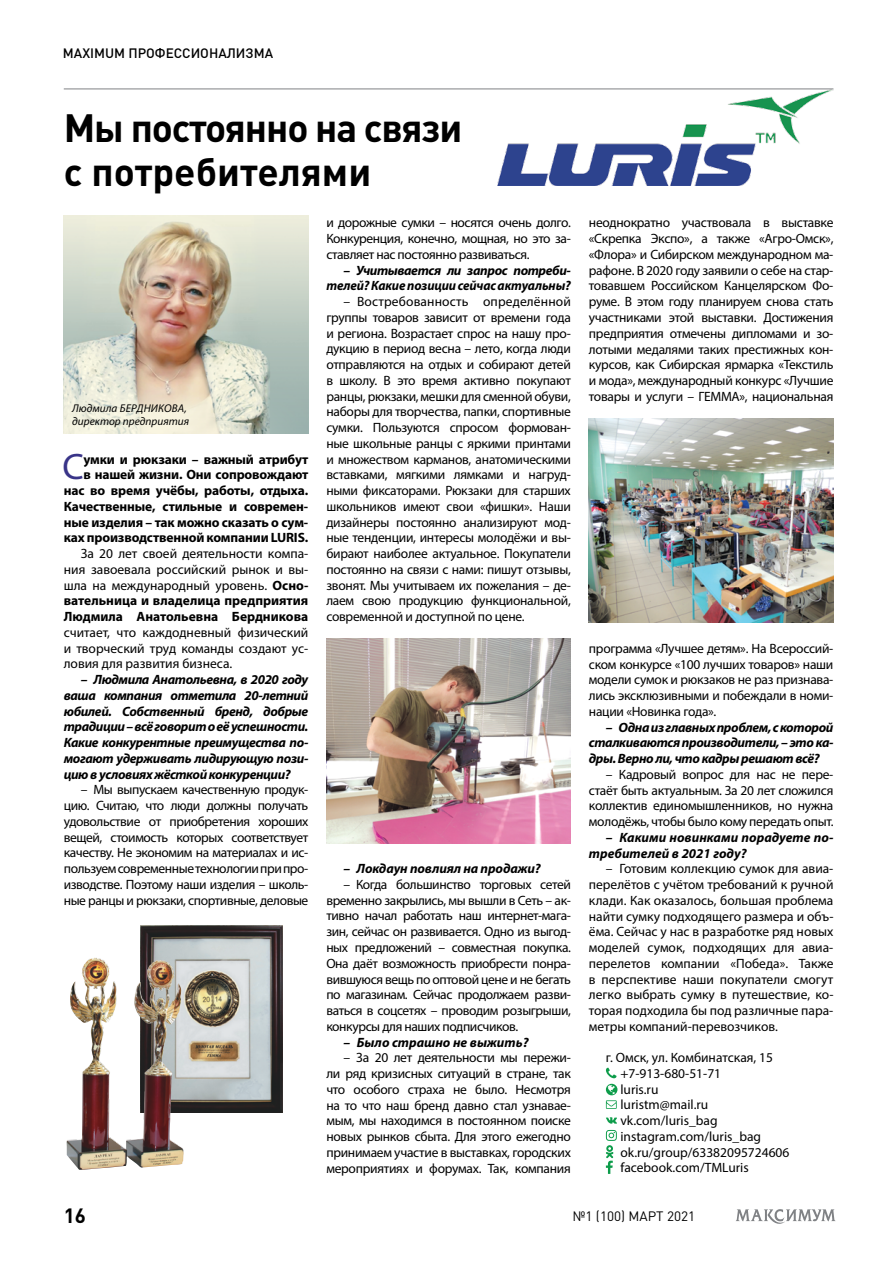
<style>
.page{position:relative;width:893px;height:1263px;background:#fff}
.page>*{position:absolute;margin:0;border:0;box-sizing:border-box;transform-origin:0 0}
.t1{font:700 39px/43.5px "DIN Cyr";letter-spacing:-.03em;color:#000}
.t2{font:36.9px "Myriad Pro";color:#393488}
.t3{font:700 20.4px "DIN Cyr";color:#000}
.t4{font:13.5px/15.8px "Myriad Pro";letter-spacing:-.02em;color:#000;text-align:justify}
.t5{font:italic 700 13.5px/15.8px "Myriad Pro";letter-spacing:-.025em;color:#000;text-align:justify}
.t6{font:700 13.5px/15.8px "Myriad Pro";letter-spacing:-.01em;color:#000;text-align:right}
.t7{font:13.5px/15.8px "Myriad Pro";color:#000}
.t8{font:italic 700 13.5px/15.8px "Myriad Pro";color:#000}
.t9{font:500 13.5px "DIN Cyr";color:#000}
.t10{font:13.5px "DIN Cyr";color:#000}
.t11{font:italic 11.25px/13.5px "Myriad Pro";color:#000;text-align:right}
.s1{font-weight:700}
</style>
<div class="page">
<svg style="left:736px;top:1209px;width:100px;height:15px"></svg>
<hr style="left:64px;top:89px;width:769px;height:1px;background:#808285">
<img style="left:497px;top:89px;width:336px;height:97px">
<svg style="left:606px;top:1068px;width:10px;height:10px"></svg>
<svg style="left:606px;top:1084px;width:11px;height:25px"></svg>
<svg style="left:606px;top:1117px;width:11px;height:7px"></svg>
<svg style="left:606px;top:1130px;width:11px;height:44px"></svg>
<img style="left:141px;top:926px;width:141px;height:186px">
<img style="left:66px;top:957px;width:118px;height:213px">
<img style="left:64px;top:216px;width:244px;height:218px">
<img style="left:326px;top:639px;width:245px;height:204px">
<img style="left:589px;top:418px;width:244px;height:205px">
<p class="t9" style="left:63px;top:44px;width:212px">MAXIM UM ПРОФЕССИОНАЛИЗМА</p>
<h1 class="t1" style="left:64px;top:105px;width:400px">Мы постоянно на связи с потребителями</h1>
<p class="t11" style="left:72px;top:401px;width:61px">Людмила Бердникова</p>
<p class="t11" style="left:72px;top:401px;width:118px">,<br>директор предприятия</p>
<p class="t6" style="left:64px;top:451px;width:246px">умки и рюкзаки – важный атрибут<br>в нашей жизни. Они сопровождают нас во время учёбы, работы, отдыха.<br>Качественные, стильные и современ&shy;ные изделия – так можно сказать о сум&shy;ках производственной компании LURIS.</p>
<p class="t4" style="left:64px;top:545px;width:246px;text-indent:17px">За 20 лет своей деятельности компа&shy;ния завоевала российский рынок и вы&shy;шла на международный уровень. <span class="s1">Осно&shy;вательница и владелица предприятия Людмила Анатольевна Бердникова</span></p>
<p class="t4" style="left:64px;top:624px;width:246px">считает, что каждодневный физический и творческий труд команды создают ус&shy;ловия для развития бизнеса.</p>
<p class="t5" style="left:64px;top:671px;width:246px;text-indent:17px">– Людмила Анатольевна, в 2020 году ваша компания отметила 20‑летний юбилей. Собственный бренд, добрые традиции – всё говорит о её успешности.<br>Какие конкурентные преимущества по&shy;могают удерживать лидирующую пози&shy;цию в условиях жёсткой конкуренции?</p>
<p class="t4" style="left:64px;top:782px;width:246px;text-indent:17px">– Мы выпускаем качественную продук&shy;цию. Считаю, что люди должны получать удовольствие от приобретения хороших вещей, стоимость которых соответствует качеству. Не экономим на материалах и ис&shy;пользуем современные технологии при про&shy;изводстве. Поэтому наши изделия – школь&shy;ные ранцы и рюкзаки, спортивные, деловые</p>
<h2 class="t2" style="left:62px;top:444px;width:23px">С</h2>
<p class="t4" style="left:326px;top:215px;width:246px">и дорожные сумки – носятся очень долго.<br>Конкуренция, конечно, мощная, но это за&shy;ставляет нас постоянно развиваться.</p>
<p class="t5" style="left:326px;top:262px;width:246px;text-align:right">– Учитывается ли запрос потреби&shy;телей? Какие позиции сейчас актуальны?</p>
<p class="t4" style="left:326px;top:293px;width:246px;text-indent:17px">– Востребованность определённой группы товаров зависит от времени года и региона. Возрастает спрос на нашу про&shy;дукцию в период весна – лето, когда люди отправляются на отдых и собирают детей в школу. В это время активно покупают ранцы, рюкзаки, мешки для сменной обуви, наборы для творчества, папки, спортивные сумки. Пользуются спросом формован&shy;ные школьные ранцы с яркими принтами и множеством карманов, анатомическими вставками, мягкими лямками и нагруд&shy;ными фиксаторами. Рюкзаки для старших школьников имеют свои «фишки». Наши дизайнеры постоянно анализируют мод&shy;ные тенденции, интересы молодёжи и вы&shy;бирают наиболее актуальное. Покупатели постоянно на связи с нами: пишут отзывы, звонят. Мы учитываем их пожелания – де&shy;лаем свою продукцию функциональной, современной и доступной по цене.</p>
<p class="t5" style="left:343px;top:860px;width:199px">– Локдаун повлиял на продажи?</p>
<p class="t4" style="left:326px;top:876px;width:246px;text-indent:17px">– Когда большинство торговых сетей временно закрылись, мы вышли в Сеть – ак&shy;тивно начал работать наш интернет-мага&shy;зин, сейчас он развивается. Одно из выгод&shy;ных предложений – совместная покупка.<br>Она даёт возможность приобрести понра&shy;вившуюся вещь по оптовой цене и не бегать по магазинам. Сейчас продолжаем разви&shy;ваться в соцсетях – проводим розыгрыши, конкурсы для наших подписчиков.</p>
<p class="t8" style="left:343px;top:1034px;width:187px">– Было страшно не выжить?</p>
<p class="t4" style="left:326px;top:1050px;width:246px;text-indent:17px">– За 20 лет деятельности мы пережи&shy;ли ряд кризисных ситуаций в стране, так что особого страха не было. Несмотря на то что наш бренд давно стал узнавае&shy;мым, мы находимся в постоянном поиске новых рынков сбыта. Для этого ежегодно принимаем участие в выставках, городских мероприятиях и форумах. Так, компания</p>
<p class="t4" style="left:589px;top:215px;width:246px">неоднократно участвовала в выставке «Скрепка Экспо», а также «Агро-Омск», «Флора» и Сибирском международном ма&shy;рафоне. В 2020 году заявили о себе на стар&shy;товавшем Российском Канцелярском Фо&shy;руме. В этом году планируем снова стать участниками этой выставки. Достижения предприятия отмечены дипломами и зо&shy;лотыми медалями таких престижных кон&shy;курсов, как Сибирская ярмарка «Текстиль и мода», международный конкурс «Лучшие товары и услуги – ГЕММА», национальная</p>
<p class="t4" style="left:589px;top:640px;width:246px">программа «Лучшее детям». На Всероссий&shy;ском конкурсе «100 лучших товаров» наши модели сумок и рюкзаков не раз признава&shy;лись эксклюзивными и побеждали в номи&shy;нации «Новинка года».</p>
<p class="t5" style="left:589px;top:719px;width:246px;text-indent:17px">– Одна из главных проблем, с которой сталкиваются производители, – это ка&shy;дры. Верно ли, что кадры решают всё?</p>
<p class="t4" style="left:589px;top:766px;width:246px;text-indent:17px">– Кадровый вопрос для нас не пере&shy;стаёт быть актуальным. За 20 лет сложился коллектив единомышленников, но нужна молодёжь, чтобы было кому передать опыт.</p>
<p class="t8" style="left:589px;top:829px;width:246px;text-indent:17px">– Какими новинками порадуете по&shy;требителей в 2021 году?</p>
<p class="t4" style="left:589px;top:861px;width:246px;text-indent:17px">– Готовим коллекцию сумок для авиа&shy;перелётов с учётом требований к ручной клади. Как оказалось, большая проблема найти сумку подходящего размера и объ&shy;ёма. Сейчас у нас в разработке ряд новых моделей сумок, подходящих для авиа&shy;перелетов компании «Победа». Также в перспективе наши покупатели смогут легко выбрать сумку в путешествие, ко&shy;торая подходила бы под различные пара&shy;метры компаний-перевозчиков.</p>
<p class="t7" style="left:620px;top:1050px;width:171px;text-indent:-14px">г. Омск, ул. Комбинатская, 15 +7-913-680-51-71<br>luris.ru<br>luristm@mail.ru vk.com/luris_bag instagram.com/luris_bag ok.ru/group/63382095724606 facebook.com/TMLuris</p>
<h3 class="t3" style="left:64px;top:1202px;width:24px">16</h3>
<p class="t10" style="left:573px;top:1207px;width:124px">№1 (100) Март 2021</p>
</div>
